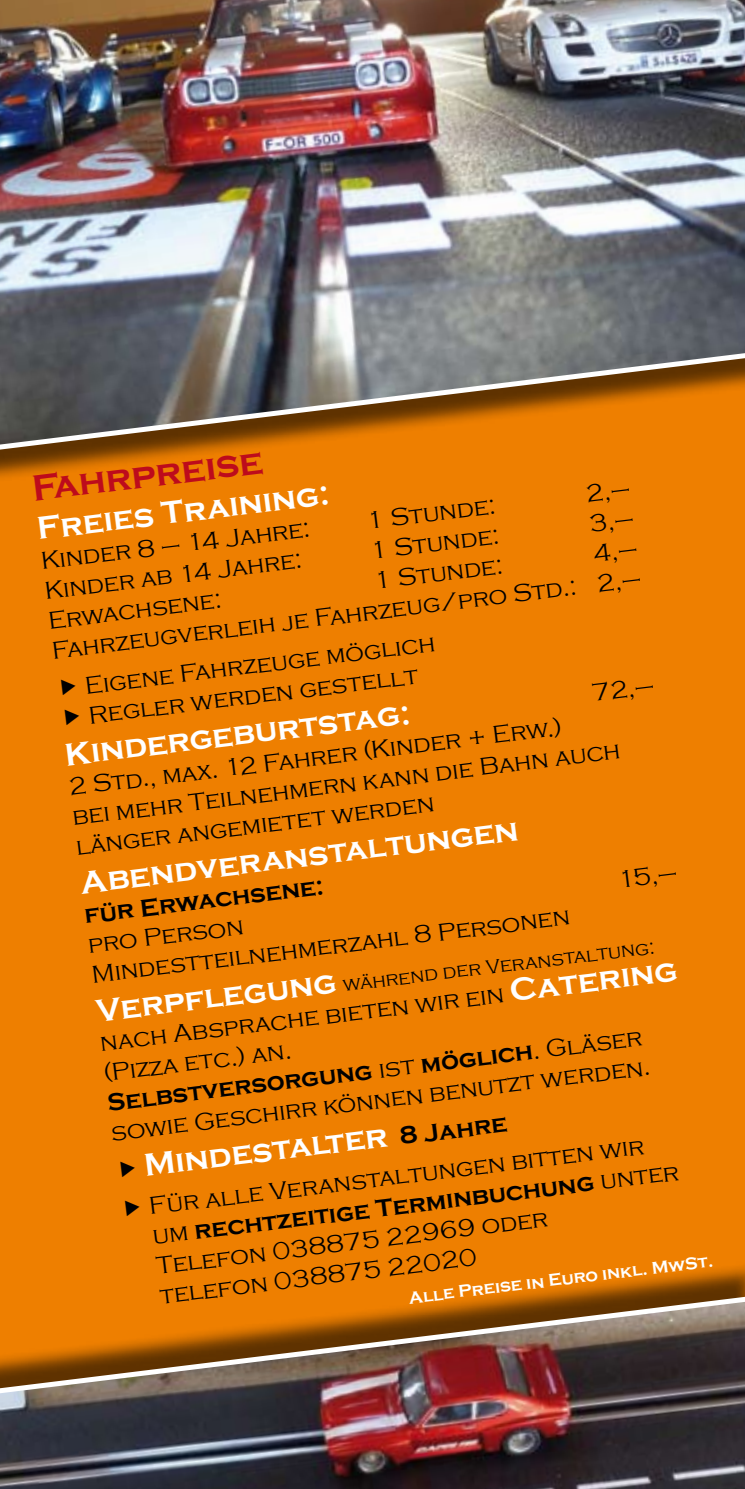
<style>
.page{position:relative;width:745px;height:1489px;background:#fff}
.page>*{position:absolute;margin:0;border:0;box-sizing:border-box;transform-origin:0 0}
.t1{font:700 37.5px "Copperplate Gothic";color:#bd0b1c}
.t2{font:700 32.5px "Copperplate Gothic";color:#fff}
.t3{font:300 25px/30px "Copperplate Gothic";color:#000}
.t4{font:700 25px "Copperplate Gothic";color:#000}
.t5{font:300 20px "Copperplate Gothic";color:#000}
.t6{font:700 17.5px "Copperplate Gothic";color:#fff}
.s1{font-weight:700;font-size:32.5px;color:#fff}
.s2{font-weight:700}
.s3{font-size:25px;color:#000}
</style>
<div class="page">
<div style="left:0;top:494px;width:744px;height:760px;background:#ee7f00"></div>
<div style="left:0;top:0;width:744px;height:494px;background:#000;opacity:.6"></div>
<img style="left:0;top:0;width:744px;height:456px">
<div style="left:0;top:1254px;width:744px;height:234px;background:#ee7f00"></div>
<img style="left:0;top:1285px;width:744px;height:203px">
<svg style="left:61px;top:678px;width:15px;height:17px"></svg>
<svg style="left:65px;top:707px;width:15px;height:18px"></svg>
<svg style="left:120px;top:1159px;width:16px;height:18px"></svg>
<svg style="left:125px;top:1198px;width:15px;height:17px"></svg>
<svg style="left:586px;top:483px;width:42px;height:20px"></svg>
<svg style="left:589px;top:513px;width:43px;height:19px"></svg>
<h1 class="t1" style="left:30px;top:468px;width:234px;rotate:-7deg">Fahrpreise</h1>
<h2 class="t2" style="left:35px;top:511px;width:295px;rotate:-7deg">Freies Training:</h2>
<p class="t3" style="left:364px;top:506px;width:131px;rotate:-7deg">1 Stunde:</p>
<p class="t3" style="left:39px;top:546px;width:272px;rotate:-7deg">Kinder 8 – 14 Jahre:</p>
<p class="t3" style="left:368px;top:536px;width:131px;rotate:-7deg">1 Stunde:</p>
<p class="t3" style="left:47px;top:606px;width:594px;text-align:right;rotate:-7deg">4,–<br>Fahrzeugverleih je Fahrzeug/pro Std.: 2,–</p>
<p class="t3" style="left:43px;top:576px;width:260px;rotate:-7deg">Kinder ab 14 Jahre:</p>
<p class="t3" style="left:372px;top:566px;width:131px;rotate:-7deg">1 Stunde:</p>
<p class="t3" style="left:47px;top:606px;width:176px;rotate:-7deg">Erwachsene:</p>
<p class="t3" style="left:83px;top:671px;width:354px;rotate:-7deg">Eigene Fahrzeuge möglich<br>Regler werden gestellt</p>
<p class="t3" style="left:590px;top:678px;width:64px;rotate:-7deg">72,–</p>
<p class="t3" style="left:67px;top:772px;width:553px;rotate:-7deg">2 Std., max. 12 Fahrer (Kinder + Erw.)<br>bei mehr Teilnehmern kann die Bahn auch länger angemietet werden</p>
<h2 class="t2" style="left:63px;top:737px;width:349px;rotate:-7deg">Kindergeburtstag:</h2>
<h2 class="t2" style="left:78px;top:865px;width:442px;rotate:-7deg">Abendveranstaltungen</h2>
<p class="t3" style="left:615px;top:865px;width:61px;rotate:-7deg">15,–</p>
<p class="t4" style="left:83px;top:901px;width:242px;rotate:-7deg">für Erwachsene:</p>
<p class="t3" style="left:86px;top:930px;width:158px;rotate:-7deg">pro Person</p>
<p class="t3" style="left:90px;top:960px;width:482px;rotate:-7deg">Mindestteilnehmerzahl 8 Personen</p>
<p class="t5" style="left:95px;top:1004px;width:563px;rotate:-7deg"><span class="s1">Verpflegung</span> während der Veranstaltung:</p>
<p class="t3" style="left:98px;top:1028px;width:583px;rotate:-7deg">nach Absprache bieten wir ein <span class="s1">Catering </span>(Pizza etc.) an.<br><span class="s2">Selbstversorgung</span> ist <span class="s2">möglich</span>. Gläser sowie Geschirr können benutzt werden.</p>
<h2 class="t2" style="left:142px;top:1147px;width:367px;rotate:-7deg">Mindestalter <span class="s3">8 Jahre</span></h2>
<p class="t3" style="left:147px;top:1191px;width:531px;rotate:-7deg">Für alle Veranstaltungen bitten wir um <span class="s2">rechtzeitige Terminbuchung</span> unter<br>Telefon 038875 22969 oder<br>telefon 038875 22020</p>
<p class="t6" style="left:407px;top:1287px;width:308px;rotate:-7deg">Alle Preise in Euro inkl. MwSt.</p>
</div>
